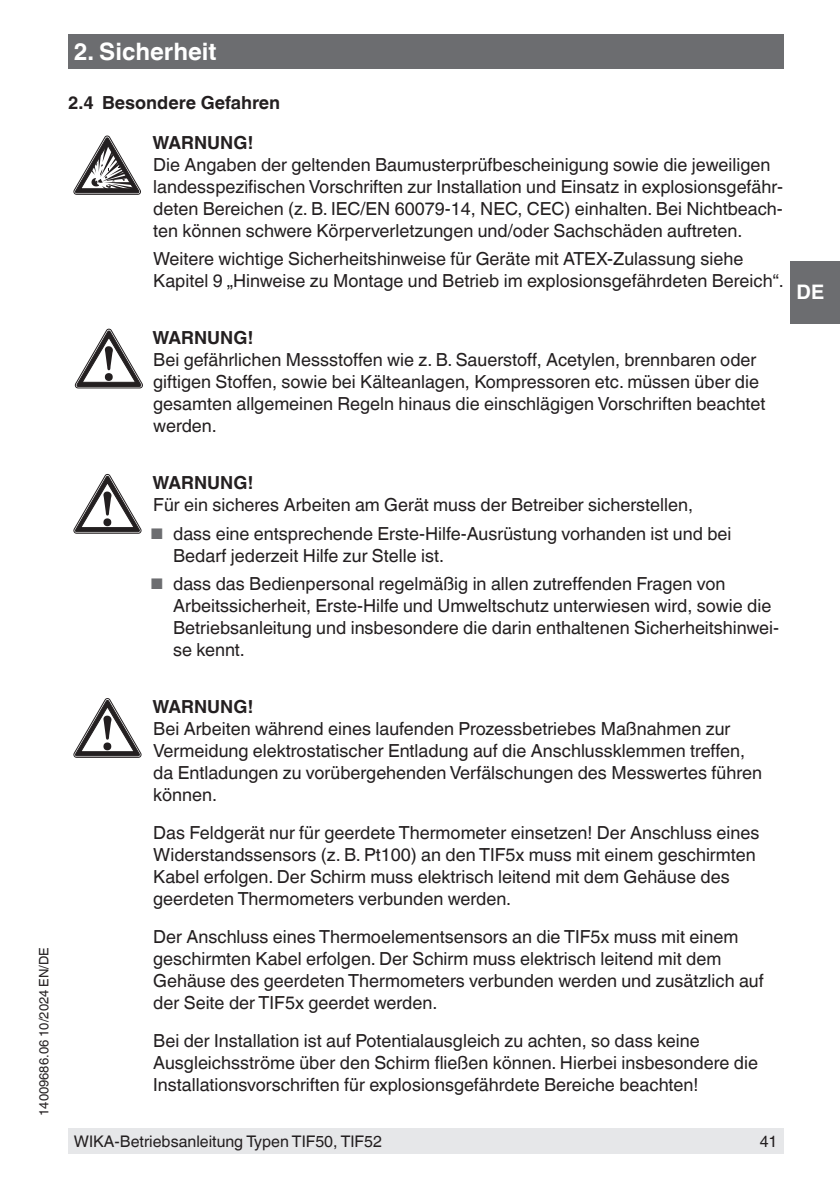
<style>
.page{position:relative;width:840px;height:1191px;background:#fff}
.page>*{position:absolute;margin:0;border:0;box-sizing:border-box;transform-origin:0 0}
.t1{font:700 24px "Helvetica World";color:#fff}
.t2{font:700 20px "Helvetica World";color:#fff}
.t3{font:18px/22px "Helvetica World";color:#231f20}
.t4{font:700 18px/39.6px "Helvetica World";color:#231f20}
.t5{font:16px "Helvetica World";color:#231f20}
.t6{font:13px "Helvetica World";color:#231f20}
.s1{font-size:15.4px;color:#6c6d70}
</style>
<div class="page">
<div style="left:68px;top:1128px;width:714px;height:26px;background:#e6e7e9"></div>
<div style="left:68px;top:34px;width:714px;height:34px;background:#6c6d70"></div>
<div style="left:790px;top:261px;width:49px;height:62px;background:#6c6d70"></div>
<svg style="left:74px;top:136px;width:66px;height:58px"></svg>
<svg style="left:75px;top:329px;width:67px;height:59px"></svg>
<svg style="left:74px;top:474px;width:67px;height:59px"></svg>
<svg style="left:74px;top:698px;width:67px;height:59px"></svg>
<p class="t6" style="left:37px;top:1115px;width:170px;rotate:-90deg">14009686.06 10/2024 EN/DE</p>
<h1 class="t1" style="left:74px;top:37px;width:144px">2. Sicherheit</h1>
<p class="t4" style="left:152px;top:83px;width:129px;text-indent:-84px">2.4 Besondere Gefahren<br>WARNUNG!</p>
<p class="t3" style="left:153px;top:154px;width:631px">Die Angaben der geltenden Baumusterprüfbescheinigung sowie die jeweiligen landesspezifischen Vorschriften zur Installation und Einsatz in explosionsgefähr&shy;deten Bereichen (z. B. IEC/EN 60079-14, NEC, CEC) einhalten. Bei Nichtbeach&shy;ten können schwere Körperverletzungen und/oder Sachschäden auftreten.</p>
<p class="t3" style="left:153px;top:248px;width:631px">Weitere wichtige Sicherheitshinweise für Geräte mit ATEX-Zulassung siehe<br>Kapitel 9 „Hinweise zu Montage und Betrieb im explosionsgefährdeten Bereich“.</p>
<p class="t4" style="left:152px;top:318px;width:102px">WARNUNG!</p>
<p class="t3" style="left:153px;top:349px;width:613px">Bei gefährlichen Messstoffen wie z. B. Sauerstoff, Acetylen, brennbaren oder giftigen Stoffen, sowie bei Kälteanlagen, Kompressoren etc. müssen über die gesamten allgemeinen Regeln hinaus die einschlägigen Vorschriften beachtet werden.</p>
<p class="t2" style="left:796px;top:281px;width:29px">DE</p>
<p class="t4" style="left:152px;top:463px;width:102px">WARNUNG!</p>
<p class="t3" style="left:153px;top:494px;width:541px">Für ein sicheres Arbeiten am Gerät muss der Betreiber sicherstellen,</p>
<p class="t3" style="left:173px;top:522px;width:559px;text-indent:-23px"><span class="s1">■</span> dass eine entsprechende Erste-Hilfe-Ausrüstung vorhanden ist und bei<br>Bedarf jederzeit Hilfe zur Stelle ist.</p>
<p class="t3" style="left:173px;top:572px;width:607px;text-indent:-23px"><span class="s1">■</span> dass das Bedienpersonal regelmäßig in allen zutreffenden Fragen von Arbeitssicherheit, Erste-Hilfe und Umweltschutz unterwiesen wird, sowie die Betriebsanleitung und insbesondere die darin enthaltenen Sicherheitshinwei&shy;se kennt.</p>
<p class="t4" style="left:152px;top:686px;width:102px">WARNUNG!</p>
<p class="t3" style="left:153px;top:717px;width:610px">Bei Arbeiten während eines laufenden Prozessbetriebes Maßnahmen zur Vermeidung elektrostatischer Entladung auf die Anschlussklemmen treffen, da Entladungen zu vorübergehenden Verfälschungen des Messwertes führen können.</p>
<p class="t3" style="left:153px;top:821px;width:607px">Das Feldgerät nur für geerdete Thermometer einsetzen! Der Anschluss eines Widerstandssensors (z. B. Pt100) an den TIF5x muss mit einem geschirmten Kabel erfolgen. Der Schirm muss elektrisch leitend mit dem Gehäuse des geerdeten Thermometers verbunden werden.</p>
<p class="t3" style="left:153px;top:925px;width:611px">Der Anschluss eines Thermoelementsensors an die TIF5x muss mit einem geschirmten Kabel erfolgen. Der Schirm muss elektrisch leitend mit dem Gehäuse des geerdeten Thermometers verbunden werden und zusätzlich auf der Seite der TIF5x geerdet werden.</p>
<p class="t3" style="left:153px;top:1029px;width:606px">Bei der Installation ist auf Potentialausgleich zu achten, so dass keine<br>Ausgleichsströme über den Schirm fließen können. Hierbei insbesondere die<br>Installationsvorschriften für explosionsgefährdete Bereiche beachten!</p>
<p class="t5" style="left:74px;top:1132px;width:309px">WIKA-Betriebsanleitung Typen TIF50, TIF52</p>
<p class="t5" style="left:759px;top:1132px;width:19px">41</p>
</div>
